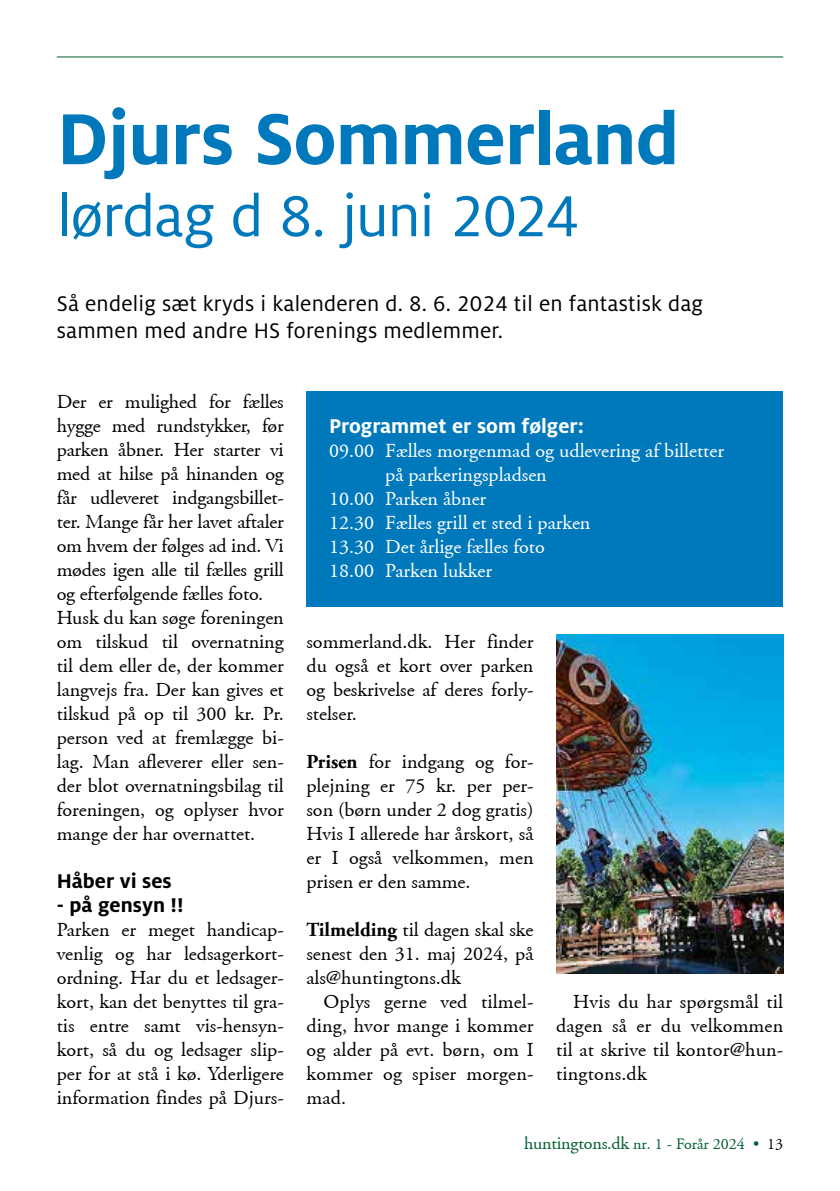
<style>
.page{position:relative;width:840px;height:1191px;background:#fff}
.page>*{position:absolute;margin:0;border:0;box-sizing:border-box;transform-origin:0 0}
.t1{font:700 80px "Milo OT";letter-spacing:-.01em;color:#0079bc}
.t2{font:64px "Milo OT";letter-spacing:-.025em;color:#0079bc}
.t3{font:23.6px/27px "Milo OT";letter-spacing:.01em;color:#000}
.t4{font:700 22px "Milo OT";color:#fff}
.t5{font:700 22px "Milo OT";color:#000}
.t6{font:20px/24px "Adobe Garamond";color:#000;text-align:justify}
.t7{font:20px "Adobe Garamond";color:#fff}
.t8{font:16px "Adobe Garamond";color:#00602f}
.s1{font-weight:700}
.s2{font-size:18px}
.s3{color:#000}
</style>
<div class="page">
<hr style="left:57px;top:57px;width:725px;height:1px;background:#00602f">
<div style="left:306px;top:391px;width:476px;height:216px;background:#0079bc"></div>
<img style="left:556px;top:634px;width:226px;height:339px">
<h1 class="t1" style="left:57px;top:94px;width:623px">Djurs Sommerland</h1>
<h2 class="t2" style="left:57px;top:181px;width:523px">lørdag d 8. juni 2024</h2>
<p class="t3" style="left:57px;top:290px;width:647px">Så endelig sæt kryds i kalenderen d. 8. 6. 2024 til en fantastisk dag sammen med andre HS forenings medlemmer.</p>
<p class="t6" style="left:57px;top:390px;width:228px;text-align:left">Der er mulighed for fælles hygge med rundstykker, før parken åbner. Her starter vi med at hilse på hinanden og får udleveret indgangsbillet&shy;ter. Mange får her lavet aftaler om hvem der følges ad ind. Vi mødes igen alle til fælles grill og efterfølgende fælles foto.<br>Husk du kan søge foreningen om tilskud til overnatning til dem eller de, der kommer langvejs fra. Der kan gives et tilskud på op til 300 kr. Pr. person ved at fremlægge bi&shy;lag. Man afleverer eller sen&shy;der blot overnatningsbilag til foreningen, og oplyser hvor mange der har overnattet.</p>
<p class="t5" style="left:57px;top:869px;width:116px">Håber vi ses</p>
<p class="t5" style="left:57px;top:893px;width:128px">- på gensyn !!</p>
<p class="t6" style="left:57px;top:918px;width:228px">Parken er meget handicap&shy;venlig og har ledsagerkort&shy;ordning. Har du et ledsager&shy;kort, kan det benyttes til gra&shy;tis entre samt vis-hensyn&shy;kort, så du og ledsager slip&shy;per for at stå i kø. Yderligere information findes på Djurs-</p>
<p class="t4" style="left:329px;top:414px;width:256px">Programmet er som følger:</p>
<p class="t7" style="left:329px;top:440px;width:396px">09.00 Fælles morgenmad og udlevering af billetter</p>
<p class="t7" style="left:385px;top:464px;width:163px">på parkeringspladsen</p>
<p class="t7" style="left:329px;top:488px;width:158px">10.00 Parken åbner</p>
<p class="t7" style="left:329px;top:512px;width:262px">12.30 Fælles grill et sted i parken</p>
<p class="t7" style="left:329px;top:536px;width:217px">13.30 Det årlige fælles foto</p>
<p class="t7" style="left:329px;top:560px;width:164px">18.00 Parken lukker</p>
<p class="t6" style="left:306px;top:630px;width:228px">sommerland.dk. Her finder du også et kort over parken og beskrivelse af deres forly&shy;stelser.</p>
<p class="t6" style="left:306px;top:750px;width:228px"><span class="s1">Prisen</span> for indgang og for&shy;plejning er 75 kr. per per&shy;son (børn under 2 dog gratis)<br>Hvis I allerede har årskort, så er I også velkommen, men prisen er den samme.</p>
<p class="t6" style="left:306px;top:918px;width:228px"><span class="s1">Tilmelding</span> til dagen skal ske senest den 31. maj 2024, på als@huntingtons.dk</p>
<p class="t6" style="left:306px;top:990px;width:228px;text-indent:17px">Oplys gerne ved tilmel&shy;ding, hvor mange i kommer og alder på evt. børn, om I kommer og spiser morgen&shy;mad.</p>
<p class="t6" style="left:556px;top:990px;width:228px;text-indent:17px">Hvis du har spørgsmål til dagen så er du velkommen til at skrive til kontor@hun&shy;tingtons.dk</p>
<p class="t8" style="left:524px;top:1135px;width:260px"><span class="s2">huntingtons.dk</span> nr. 1 - Forår 2024 • <span class="s3">13</span></p>
</div>
